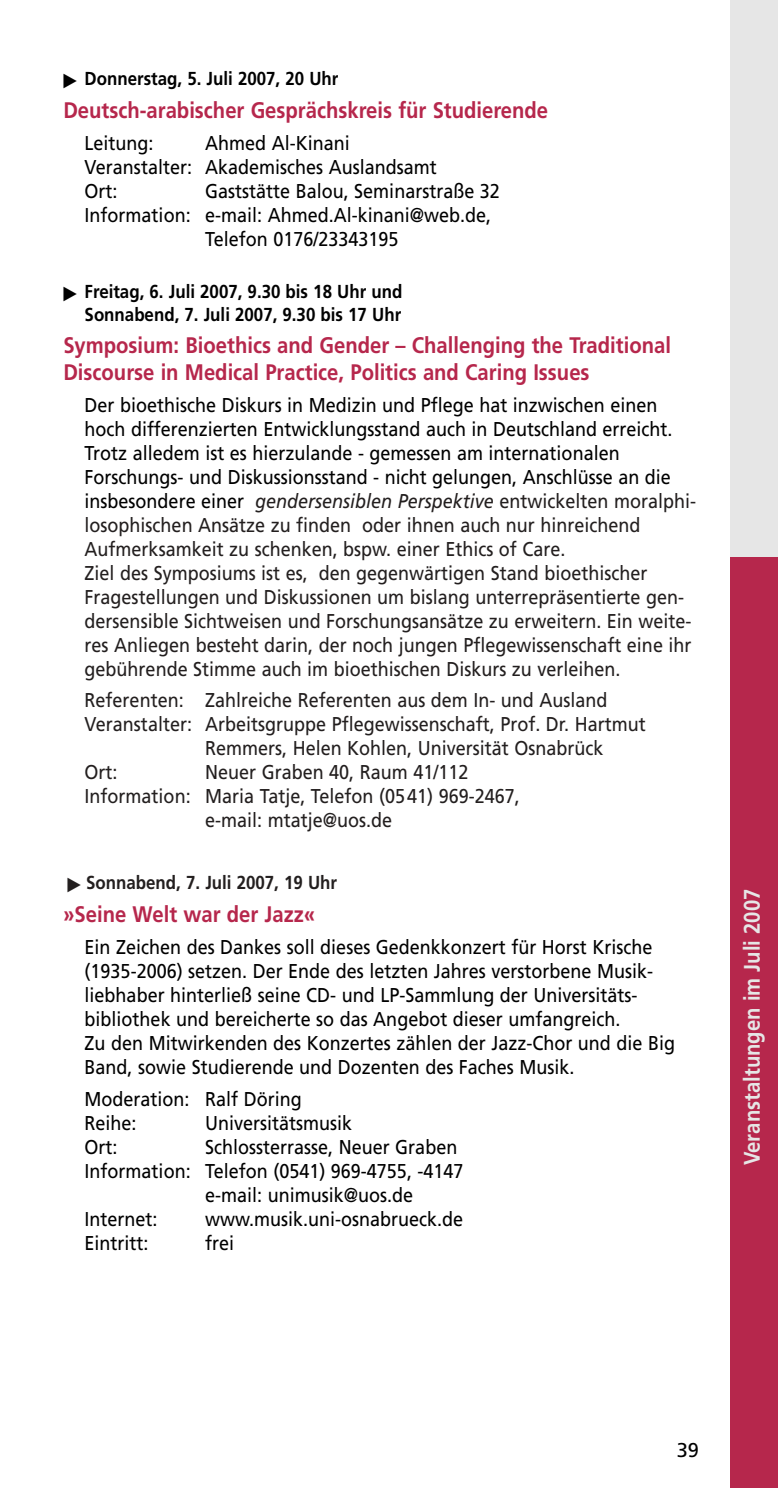
<style>
.page{position:relative;width:778px;height:1488px;background:#fff}
.page>*{position:absolute;margin:0;border:0;box-sizing:border-box;transform-origin:0 0}
.t1{font:700 22.5px/27px "Frutiger";color:#b6274c;scale:.9 1}
.t2{font:700 22.5px "Frutiger";color:#e6e6e6;scale:.9 1}
.t3{font:20px/24px "Frutiger";color:#231f1f;scale:.9 1}
.t4{font:20px/24px "Frutiger";color:#000;scale:.9 1}
.t5{font:20px "Frutiger";color:#000}
.t6{font:700 18.75px/22.8px "Frutiger";color:#000;scale:.9 1}
.t7{font:700 18.75px "Frutiger";color:#231f1f;scale:.9 1}
.s1{color:#000}
.s2{font-style:italic}
</style>
<div class="page">
<div style="left:729px;top:0;width:49px;height:1487px;background:#e6e6e6"></div>
<div style="left:729px;top:557px;width:49px;height:930px;background:#b6274c"></div>
<p class="t6" style="left:85px;top:69px;width:283px">Donnerstag, 5. Juli 2007, 20 Uhr</p>
<p class="t1" style="left:63px;top:98px;width:540px">Deutsch-arabischer Gesprächskreis für Studierende</p>
<p class="t4" style="left:85px;top:133px;width:78px">Leitung:</p>
<p class="t4" style="left:85px;top:133px;width:393px;text-indent:120px">Ahmed Al-Kinani<br>Veranstalter: Akademisches Auslandsamt<br>Ort:</p>
<p class="t4" style="left:205px;top:181px;width:329px">Gaststätte Balou, Seminarstraße 32</p>
<p class="t4" style="left:85px;top:205px;width:453px">Information: e-mail: Ahmed.Al-kinani@web.de,</p>
<p class="t4" style="left:205px;top:229px;width:216px">Telefon 0176/23343195</p>
<p class="t6" style="left:85px;top:281px;width:354px">Freitag, 6. Juli 2007, 9.30 bis 18 Uhr und<br>Sonnabend, 7. Juli 2007, 9.30 bis 17 Uhr</p>
<p class="t1" style="left:63px;top:333px;width:676px">Symposium: Bioethics and Gender – Challenging the Traditional<br>Discourse in Medical Practice, Politics and Caring Issues</p>
<p class="t3" style="left:85px;top:395px;width:680px"><span class="s1">Der bioethische Diskurs in Medizin und Pflege hat inzwischen einen hoch differenzierten Entwicklungsstand auch in Deutschland erreicht.<br>Trotz alledem ist es hierzulande - gemessen am internationalen Forschungs- und Diskussionsstand - nicht gelungen, Anschlüsse an die insbesondere einer</span> <span class="s2">gendersensiblen Perspektive</span> entwickelten moralphi&shy;losophischen Ansätze zu finden oder ihnen auch nur hinreichend Aufmerksamkeit zu schenken, bspw. einer Ethics of Care.<br>Ziel des Symposiums ist es, den gegenwärtigen Stand bioethischer Fragestellungen und Diskussionen um bislang unterrepräsentierte gen&shy;dersensible Sichtweisen und Forschungsansätze zu erweitern. Ein weite&shy;res Anliegen besteht darin, der noch jungen Pflegewissenschaft eine ihr gebührende Stimme auch im bioethischen Diskurs zu verleihen.</p>
<p class="t3" style="left:85px;top:690px;width:582px">Referenten: Zahlreiche Referenten aus dem In- und Ausland</p>
<p class="t3" style="left:85px;top:714px;width:625px">Veranstalter: Arbeitsgruppe Pflegewissenschaft, Prof. Dr. Hartmut</p>
<p class="t3" style="left:205px;top:738px;width:444px">Remmers, Helen Kohlen, Universität Osnabrück</p>
<p class="t3" style="left:85px;top:762px;width:38px">Ort:</p>
<p class="t3" style="left:205px;top:762px;width:294px">Neuer Graben 40, Raum 41/112</p>
<p class="t3" style="left:85px;top:786px;width:485px">Information: Maria Tatje, Telefon (0541) 969-2467,</p>
<p class="t3" style="left:205px;top:810px;width:209px">e-mail: mtatje@uos.de</p>
<p class="t7" style="left:86px;top:875px;width:280px">Sonnabend, 7. Juli 2007, 19 Uhr</p>
<p class="t1" style="left:63px;top:902px;width:281px">»Seine Welt war der Jazz«</p>
<p class="t4" style="left:85px;top:937px;width:657px">Ein Zeichen des Dankes soll dieses Gedenkkonzert für Horst Krische (1935-2006) setzen. Der Ende des letzten Jahres verstorbene Musik&shy;liebhaber hinterließ seine CD- und LP-Sammlung der Universitäts&shy;bibliothek und bereicherte so das Angebot dieser umfangreich.<br>Zu den Mitwirkenden des Konzertes zählen der Jazz-Chor und die Big Band, sowie Studierende und Dozenten des Faches Musik.</p>
<p class="t4" style="left:85px;top:1088px;width:243px">Moderation: Ralf Döring<br>Reihe:</p>
<p class="t4" style="left:205px;top:1112px;width:165px">Universitätsmusik</p>
<p class="t4" style="left:85px;top:1136px;width:38px">Ort:</p>
<p class="t4" style="left:205px;top:1136px;width:282px">Schlossterrasse, Neuer Graben</p>
<p class="t4" style="left:85px;top:1160px;width:422px">Information: Telefon (0541) 969-4755, -4147</p>
<p class="t4" style="left:205px;top:1184px;width:233px">e-mail: unimusik@uos.de</p>
<p class="t4" style="left:85px;top:1208px;width:83px">Internet:</p>
<p class="t4" style="left:205px;top:1208px;width:288px">www.musik.uni-osnabrueck.de</p>
<p class="t4" style="left:85px;top:1232px;width:73px">Eintritt:</p>
<p class="t4" style="left:205px;top:1232px;width:34px">frei</p>
<p class="t2" style="left:743px;top:1165px;width:308px;rotate:-90deg">Veranstaltungen im Juli 2007</p>
<p class="t5" style="left:676px;top:1442px;width:24px">39</p>
</div>
